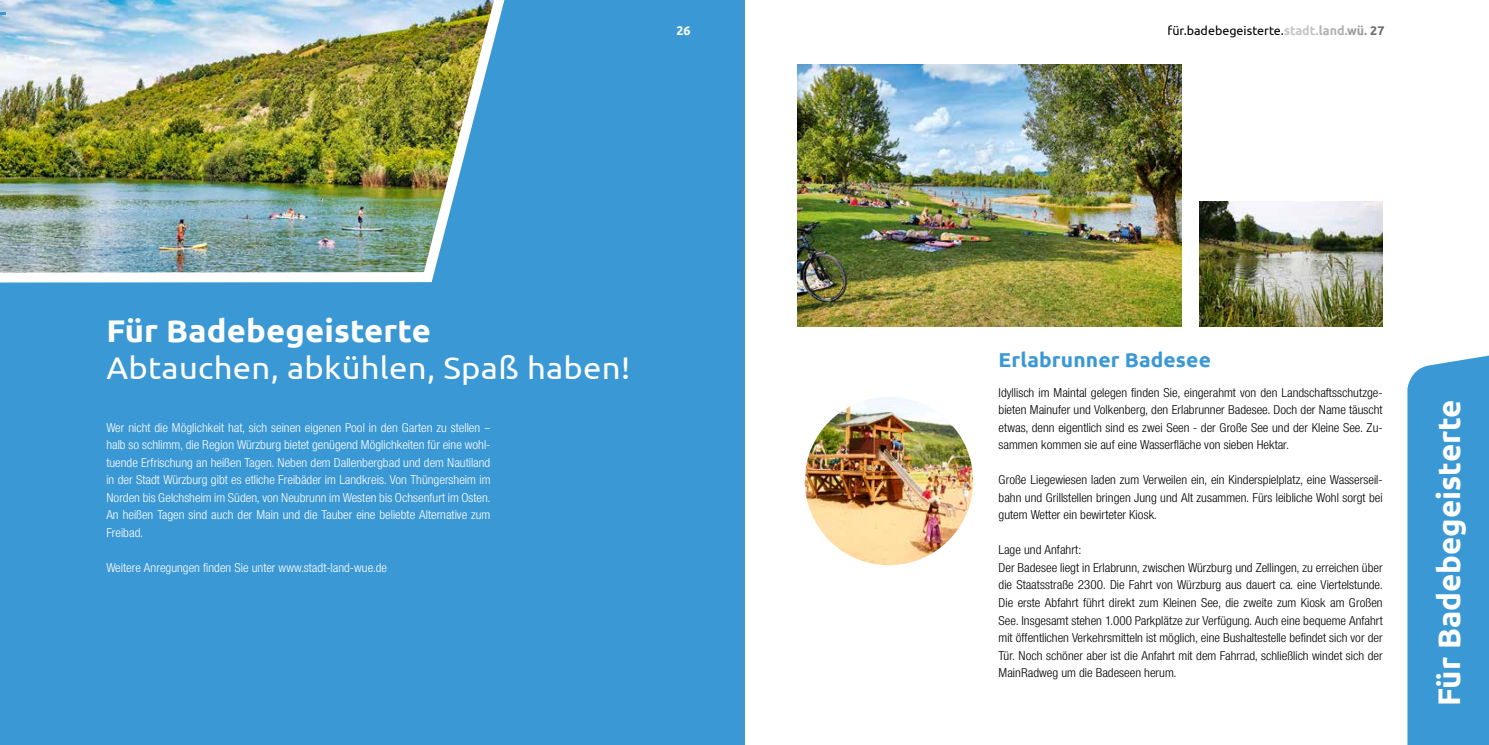
<style>
.page{position:relative;width:1489px;height:745px;background:#fff}
.page>*{position:absolute;margin:0;border:0;box-sizing:border-box;transform-origin:0 0}
.t1{font:31.25px "Ubuntu";letter-spacing:.01em;color:#fff;scale:1.05 1}
.t2{font:700 31.25px "Ubuntu";color:#fff}
.t3{font:700 31.25px "Ubuntu";color:#fff;scale:1.05 1}
.t4{font:700 20px "Ubuntu";letter-spacing:.005em;color:#3a98d4;scale:1.05 1}
.t5{font:300 12.5px/17.5px "Neue Helvetica Condensed BQ";letter-spacing:.005em;color:#000;text-align:justify;scale:1.05 1}
.t6{font:300 12.5px/17.5px "Neue Helvetica Condensed BQ";letter-spacing:.005em;color:#fff;text-align:justify;scale:1.05 1}
.t7{font:12.5px "Ubuntu";color:#000}
.t8{font:700 12.5px "Ubuntu";color:#fff}
.s1{font-weight:700;color:#c5c6c6}
.s2{font-weight:700;color:#b1b2b3}
.s3{font-weight:700;color:#9c9c9d}
.s4{font-weight:700;color:#6e6e6e}
</style>
<div class="page">
<div style="left:0;top:0;width:744px;height:744px;background:#3a98d4"></div>
<div style="left:1407px;top:355px;width:81px;height:389px;background:#3a98d4"></div>
<img style="left:797px;top:65px;width:384px;height:261px">
<img style="left:1199px;top:202px;width:183px;height:124px">
<img style="left:0;top:0;width:505px;height:283px">
<img style="left:804px;top:396px;width:169px;height:169px;border-radius:84px">
<svg style="left:0;top:12px;width:6px;height:3px"></svg>
<p class="t8" style="left:676px;top:22px;width:16px">26</p>
<p class="t7" style="left:1167px;top:22px;width:218px">für.badebegeisterte.<span class="s1">stadt.</span><span class="s2">land.</span><span class="s3">wü.</span> <span class="s4">27</span></p>
<h1 class="t3" style="left:106px;top:311px;width:310px">Für Badebegeisterte</h1>
<h1 class="t1" style="left:106px;top:349px;width:500px">Abtauchen, abkühlen, Spaß haben!</h1>
<h2 class="t4" style="left:998px;top:348px;width:204px">Erlabrunner Badesee</h2>
<p class="t5" style="left:998px;top:383px;width:367px">Idyllisch im Maintal gelegen finden Sie, eingerahmt von den Landschaftsschutzge&shy;bieten Mainufer und Volkenberg, den Erlabrunner Badesee. Doch der Name täuscht etwas, denn eigentlich sind es zwei Seen - der Große See und der Kleine See. Zu&shy;sammen kommen sie auf eine Wasserfläche von sieben Hektar.</p>
<p class="t5" style="left:998px;top:471px;width:367px">Große Liegewiesen laden zum Verweilen ein, ein Kinderspielplatz, eine Wasserseil&shy;bahn und Grillstellen bringen Jung und Alt zusammen. Fürs leibliche Wohl sorgt bei gutem Wetter ein bewirteter Kiosk.</p>
<p class="t5" style="left:998px;top:541px;width:367px;text-align:left">Lage und Anfahrt:<br>Der Badesee liegt in Erlabrunn, zwischen Würzburg und Zellingen, zu erreichen über die Staatsstraße 2300. Die Fahrt von Würzburg aus dauert ca. eine Viertelstunde.<br>Die erste Abfahrt führt direkt zum Kleinen See, die zweite zum Kiosk am Großen See. Insgesamt stehen 1.000 Parkplätze zur Verfügung. Auch eine bequeme Anfahrt mit öffentlichen Verkehrsmitteln ist möglich, eine Bushaltestelle befindet sich vor der Tür. Noch schöner aber ist die Anfahrt mit dem Fahrrad, schließlich windet sich der MainRadweg um die Badeseen herum.</p>
<p class="t6" style="left:106px;top:418px;width:367px">Wer nicht die Möglichkeit hat, sich seinen eigenen Pool in den Garten zu stellen – halb so schlimm, die Region Würzburg bietet genügend Möglichkeiten für eine wohl&shy;tuende Erfrischung an heißen Tagen. Neben dem Dallenbergbad und dem Nautiland in der Stadt Würzburg gibt es etliche Freibäder im Landkreis. Von Thüngersheim im Norden bis Gelchsheim im Süden, von Neubrunn im Westen bis Ochsenfurt im Osten.<br>An heißen Tagen sind auch der Main und die Tauber eine beliebte Alternative zum Freibad.</p>
<p class="t6" style="left:106px;top:558px;width:269px">Weitere Anregungen finden Sie unter www.stadt-land-wue.de</p>
<h1 class="t2" style="left:1429px;top:705px;width:308px;rotate:-90deg">Für Badebegeisterte</h1>
</div>
